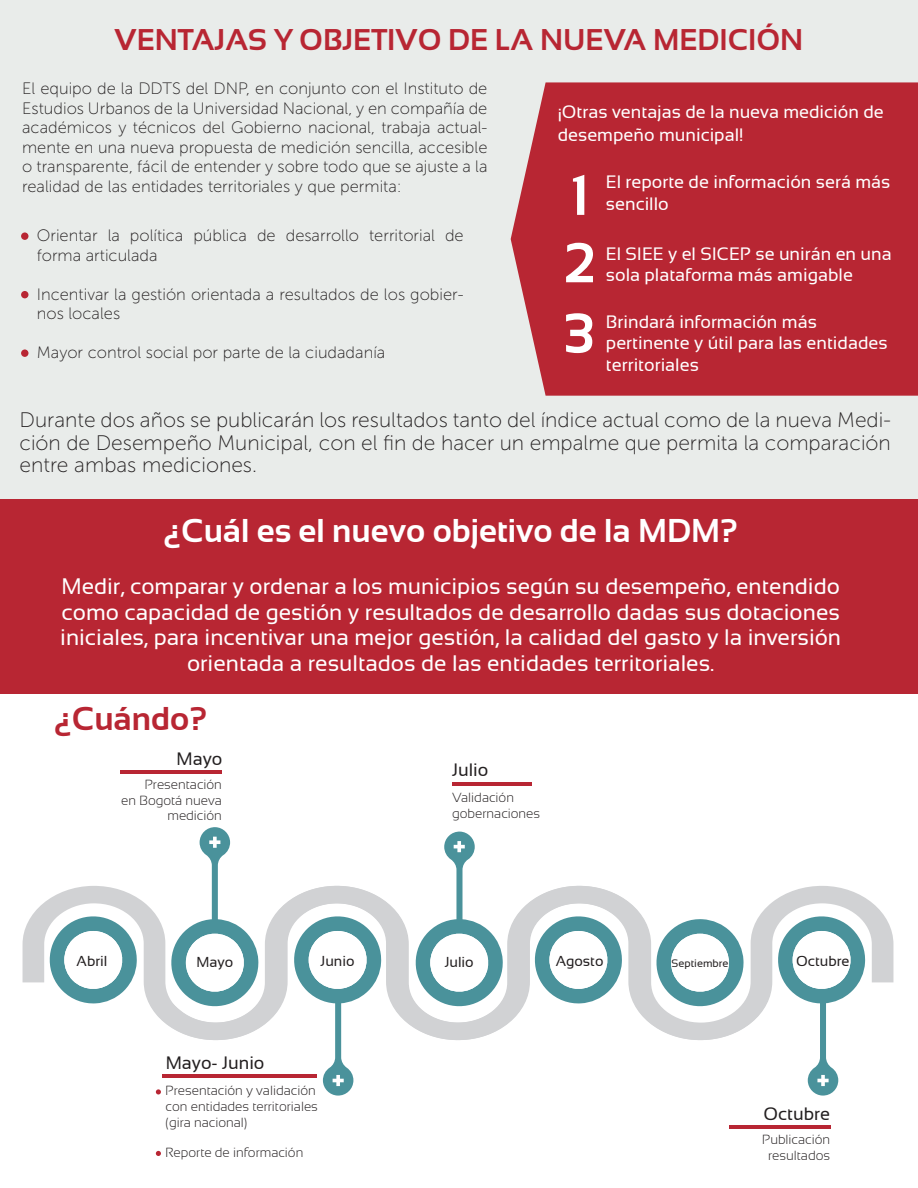
<style>
.page{position:relative;width:918px;height:1188px;background:#fff}
.page>*{position:absolute;margin:0;border:0;box-sizing:border-box;transform-origin:0 0}
.t1{font:700 56.25px/69px "Sansation";color:#fff;text-align:justify}
.t2{font:700 33px "Sansation";color:#fff}
.t3{font:700 33px "Sansation";color:#b82633}
.t4{font:700 30px "Sansation";color:#b82633}
.t5{font:22.5px/25.5px "Sansation";color:#fff;text-align:center}
.t6{font:21px/22.5px "Museo Sans 100";color:#231f20;text-align:justify}
.t7{font:18px/21.3px "Sansation";color:#fff}
.t8{font:18px "Sansation";color:#231f20}
.t9{font:16.5px/19.5px "Museo Sans 100";color:#231f20}
.t10{font:14.4px "Sansation";color:#231f20}
.t11{font:300 13.2px/15.6px "Sansation";color:#231f20}
.t12{font:10.8px "Sansation";color:#231f20}
</style>
<div class="page">
<div style="left:0;top:0;width:918px;height:498px;background:#e9ecea"></div>
<div style="left:0;top:499px;width:918px;height:195px;background:#b82633"></div>
<div style="left:511px;top:82px;width:407px;height:314px;background:#b82633"></div>
<div style="left:21px;top:232px;width:7px;height:8px;background:#b82633;border-radius:50%"></div>
<div style="left:21px;top:291px;width:7px;height:7px;background:#b82633;border-radius:50%"></div>
<div style="left:21px;top:349px;width:7px;height:8px;background:#b82633;border-radius:50%"></div>
<svg style="left:771px;top:886px;width:122px;height:106px;fill:#d1d2d4"></svg>
<svg style="left:23px;top:886px;width:748px;height:154px"></svg>
<svg style="left:167px;top:827px;width:92px;height:183px"></svg>
<hr style="left:121px;top:770px;width:101px;height:3px;background:#b82633">
<hr style="left:729px;top:1125px;width:101px;height:4px;background:#b82633">
<hr style="left:162px;top:1075px;width:155px;height:3px;background:#b82633">
<hr style="left:452px;top:782px;width:80px;height:3px;background:#b82633">
<svg style="left:45px;top:912px;width:92px;height:92px"></svg>
<svg style="left:411px;top:831px;width:92px;height:179px"></svg>
<svg style="left:290px;top:912px;width:92px;height:184px"></svg>
<svg style="left:652px;top:919px;width:92px;height:91px"></svg>
<svg style="left:531px;top:912px;width:92px;height:92px"></svg>
<svg style="left:774px;top:912px;width:92px;height:184px"></svg>
<svg style="left:156px;top:1089px;width:5px;height:6px"></svg>
<svg style="left:156px;top:1151px;width:5px;height:5px"></svg>
<h3 class="t4" style="left:115px;top:22px;width:690px">VENTAJAS Y OBJETIVO DE LA NUEVA MEDICIÓN</h3>
<p class="t9" style="left:22px;top:79px;width:467px;text-align:justify">El equipo de la DDTS del DNP, en conjunto con el Instituto de Estudios Urbanos de la Universidad Nacional, y en compañía de académicos y técnicos del Gobierno nacional, trabaja actual&shy;mente en una nueva propuesta de medición sencilla, accesible o transparente, fácil de entender y sobre todo que se ajuste a la realidad de las entidades territoriales y que permita:</p>
<p class="t9" style="left:37px;top:226px;width:428px">Orientar la política pública de desarrollo territorial de forma articulada</p>
<p class="t9" style="left:37px;top:284px;width:428px">Incentivar la gestión orientada a resultados de los gobier&shy;nos locales</p>
<p class="t9" style="left:37px;top:343px;width:350px">Mayor control social por parte de la ciudadanía</p>
<p class="t7" style="left:558px;top:100px;width:328px;line-height:23.2px">¡Otras ventajas de la nueva medición de desempeño municipal!</p>
<p class="t7" style="left:606px;top:171px;width:286px">El reporte de información será más sencillo</p>
<p class="t7" style="left:606px;top:243px;width:287px">El SIEE y el SICEP se unirán en una sola plataforma más amigable</p>
<p class="t7" style="left:606px;top:311px;width:283px">Brindará información más pertinente y útil para las entidades territoriales</p>
<h1 class="t1" style="left:563px;top:161px;width:34px">1<br>2<br>3</h1>
<p class="t6" style="left:19px;top:409px;width:873px">Durante dos años se publicarán los resultados tanto del índice actual como de la nueva Medi&shy;ción de Desempeño Municipal, con el fin de hacer un empalme que permita la comparación entre ambas mediciones.</p>
<h2 class="t2" style="left:163px;top:512px;width:576px">¿Cuál es el nuevo objetivo de la MDM?</h2>
<p class="t5" style="left:60px;top:574px;width:782px">Medir, comparar y ordenar a los municipios según su desempeño, entendido como capacidad de gestión y resultados de desarrollo dadas sus dotaciones iniciales, para incentivar una mejor gestión, la calidad del gasto y la inversión orientada a resultados de las entidades territoriales.</p>
<h2 class="t3" style="left:54px;top:700px;width:155px">¿Cuándo?</h2>
<p class="t8" style="left:177px;top:748px;width:47px">Mayo</p>
<p class="t11" style="left:121px;top:777px;width:102px;text-align:right">Presentación<br>en Bogotá nueva medición</p>
<p class="t8" style="left:452px;top:760px;width:38px">Julio</p>
<p class="t11" style="left:452px;top:790px;width:90px">Validación gobernaciones</p>
<p class="t10" style="left:77px;top:953px;width:32px">Abril</p>
<p class="t10" style="left:321px;top:953px;width:36px">Junio</p>
<p class="t10" style="left:445px;top:954px;width:31px">Julio</p>
<p class="t10" style="left:556px;top:953px;width:49px">Agosto</p>
<p class="t12" style="left:672px;top:958px;width:58px">Septiembre</p>
<p class="t10" style="left:796px;top:953px;width:55px">Octubre</p>
<p class="t10" style="left:196px;top:954px;width:38px">Mayo</p>
<p class="t8" style="left:166px;top:1053px;width:100px">Mayo- Junio</p>
<p class="t11" style="left:166px;top:1083px;width:154px">Presentación y validación con entidades territoriales (gira nacional)</p>
<p class="t11" style="left:166px;top:1144px;width:139px">Reporte de información</p>
<p class="t8" style="left:764px;top:1103px;width:68px">Octubre</p>
<p class="t11" style="left:762px;top:1132px;width:69px;text-align:center">Publicación resultados</p>
</div>
